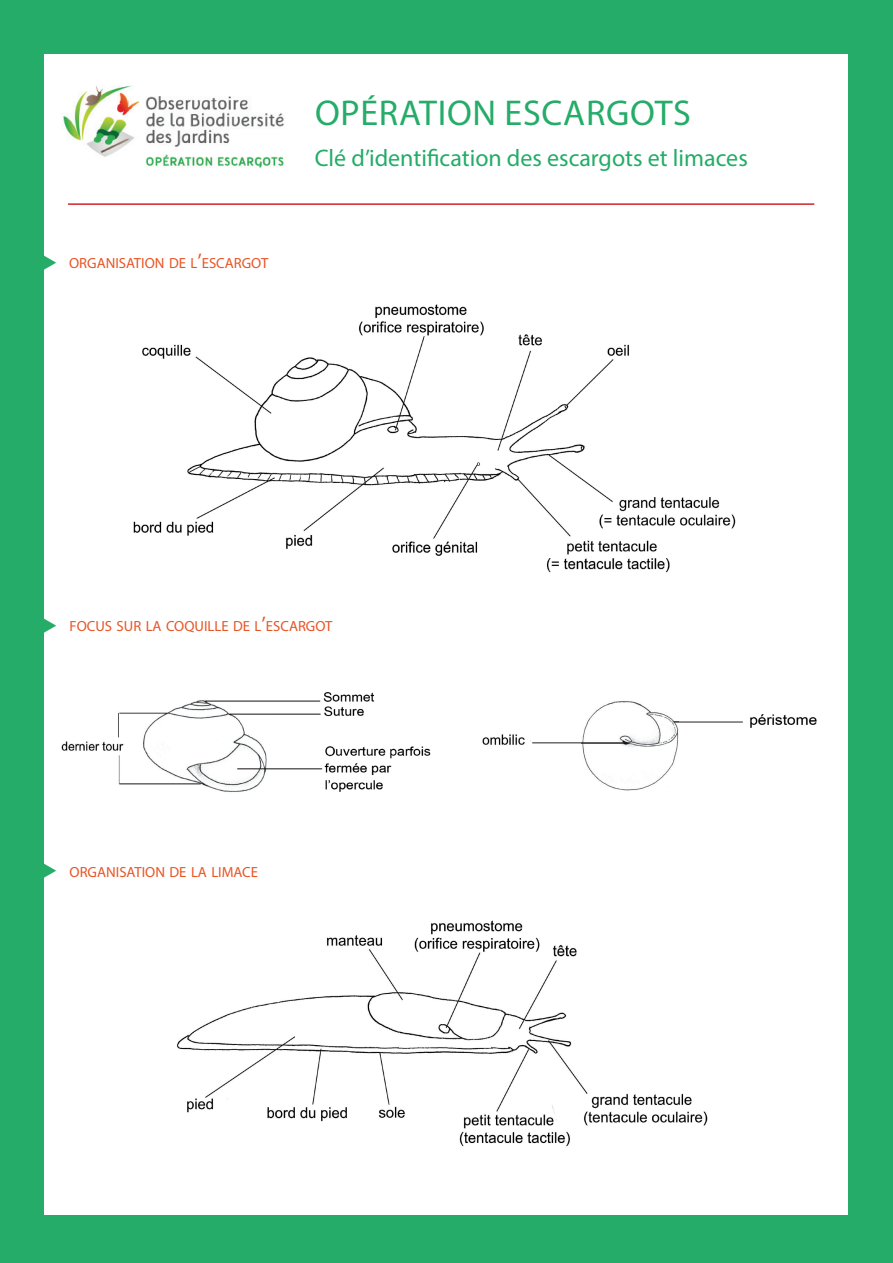
<style>
.page{position:relative;width:893px;height:1263px;background:#24ac68}
.page>*{position:absolute;margin:0;border:0;box-sizing:border-box;transform-origin:0 0}
.t1{font:36px "Myriad Pro";letter-spacing:.02em;color:#24ac68}
.t2{font:24px "Myriad Pro";color:#24ac68}
.t3{font:14.7px "Myriad Pro";color:#e85424}
.s1{font-size:21px}
</style>
<div class="page">
<div style="left:45px;top:54px;width:803px;height:1160px;background:#fff"></div>
<img style="left:177px;top:920px;width:531px;height:227px">
<img style="left:63px;top:85px;width:221px;height:83px">
<hr style="left:68px;top:203px;width:746px;height:2px;background:#d1232a">
<img style="left:133px;top:304px;width:603px;height:269px">
<img style="left:61px;top:692px;width:370px;height:100px">
<img style="left:482px;top:734px;width:43px;height:11px">
<img style="left:750px;top:714px;width:67px;height:14px">
<img style="left:581px;top:701px;width:97px;height:90px">
<hr style="left:532px;top:742px;width:99px;height:1px;background:#231f20">
<hr style="left:674px;top:722px;width:69px;height:1px;background:#231f20">
<svg style="left:44px;top:255px;width:1px;height:15px"></svg>
<svg style="left:44px;top:617px;width:1px;height:16px"></svg>
<svg style="left:44px;top:863px;width:1px;height:15px"></svg>
<p class="t3" style="left:69px;top:254px;width:201px">ORGANISATION DE L<span class="s1">’</span>ESCARGOT</p>
<h1 class="t1" style="left:315px;top:91px;width:377px">Opération Escargots</h1>
<h2 class="t2" style="left:315px;top:143px;width:435px">Clé d’identification des escargots et limaces</h2>
<p class="t3" style="left:70px;top:617px;width:264px">FOCUS SUR LA COQUILLE DE L<span class="s1">’</span>ESCARGOT</p>
<p class="t3" style="left:70px;top:863px;width:190px">ORGANISATION DE LA LIMACE</p>
</div>
